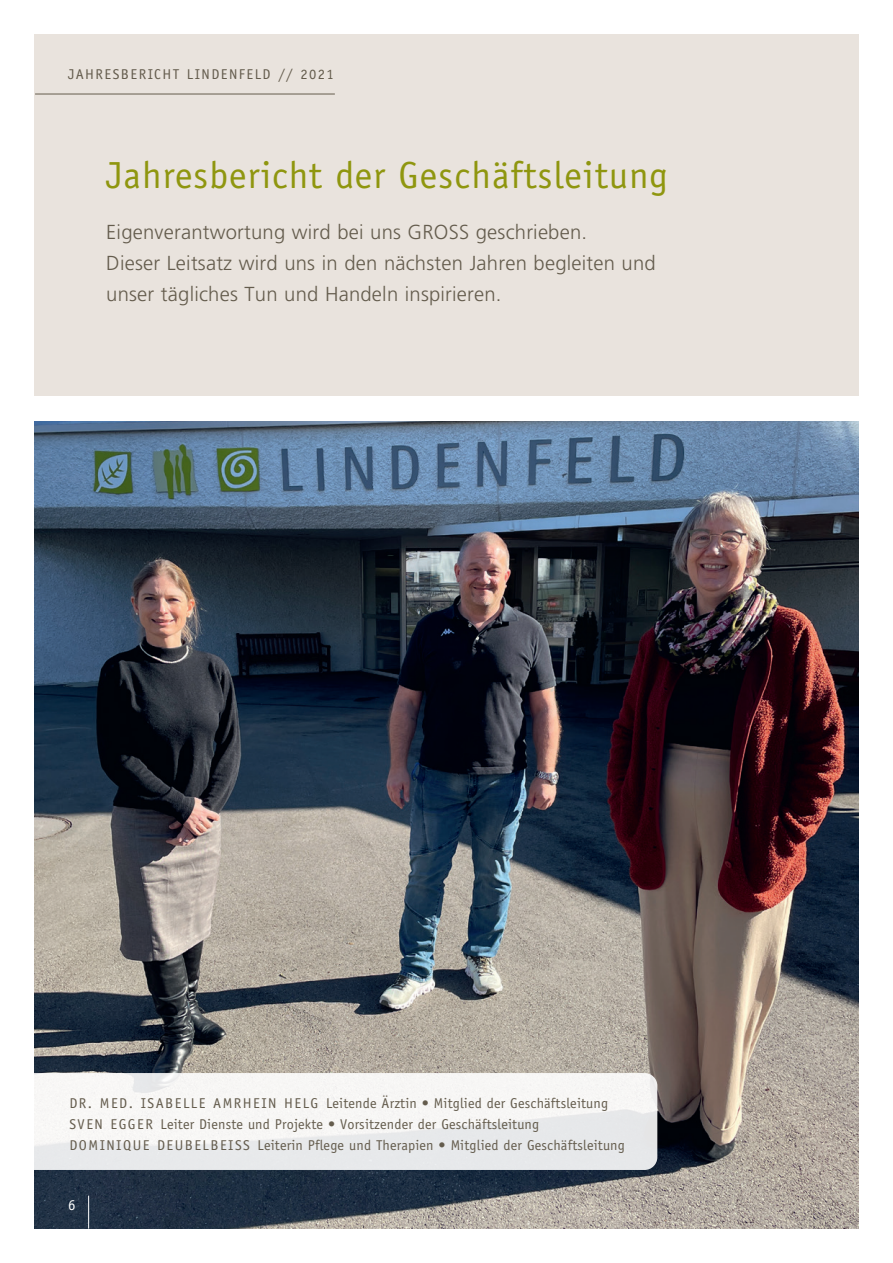
<style>
.page{position:relative;width:893px;height:1263px;background:#fff}
.page>*{position:absolute;margin:0;border:0;box-sizing:border-box;transform-origin:0 0}
.t1{font:37.8px "Officina Sans";letter-spacing:.03em;color:#8f960f}
.t2{font:300 20.25px/31px "Frutiger";letter-spacing:.01em;color:#645c4d}
.t3{font:15px "Officina Sans";color:#fff}
.t4{font:14.25px/21px "Officina Sans";letter-spacing:.01em;color:#645c4d}
.t5{font:14.25px "Officina Sans";letter-spacing:.1em;color:#645c4d}
</style>
<div class="page">
<img style="left:34px;top:421px;width:825px;height:808px">
<svg style="left:34px;top:1073px;width:623px;height:97px;fill:#f5f5f3"></svg>
<div style="left:34px;top:34px;width:825px;height:361px;background:#e9e3dd"></div>
<hr style="left:35px;top:94px;width:300px;height:1px;background:#645c4d">
<hr style="left:88px;top:1196px;width:1px;height:32px;background:#fff">
<p class="t5" style="left:68px;top:66px;width:267px">JAHRESBERICHT LINDENFELD // 2021</p>
<h1 class="t1" style="left:106px;top:153px;width:563px">Jahresbericht der Geschäftsleitung</h1>
<h2 class="t2" style="left:106px;top:216px;width:551px">Eigenverantwortung wird bei uns GROSS geschrieben.<br>Dieser Leitsatz wird uns in den nächsten Jahren begleiten und unser tägliches Tun und Handeln inspirieren.</h2>
<p class="t4" style="left:69px;top:1092px;width:557px">DR. MED. ISABELLE AMRHEIN HELG Leitende Ärztin • Mitglied der Geschäftsleitung<br>SVEN EGGER Leiter Dienste und Projekte • Vorsitzender der Geschäftsleitung<br>DOMINIQUE DEUBELBEISS Leiterin Pflege und Therapien • Mitglied der Geschäftsleitung</p>
<p class="t3" style="left:68px;top:1196px;width:9px">6</p>
</div>
